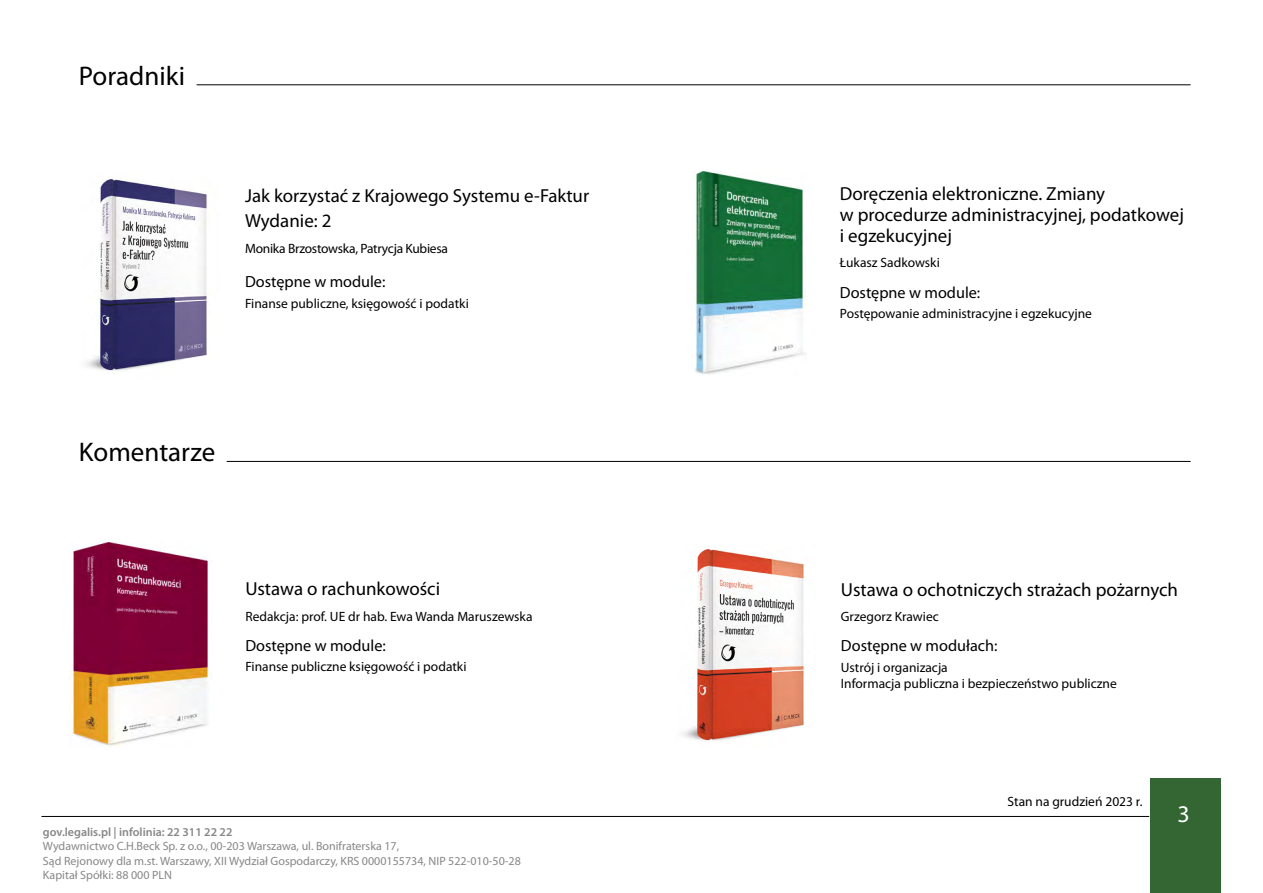
<style>
.page{position:relative;width:1263px;height:893px;background:#fff}
.page>*{position:absolute;margin:0;border:0;box-sizing:border-box;transform-origin:0 0}
.t1{font:27px "Myriad Pro";color:#000}
.t2{font:24px "Myriad Pro";color:#fff}
.t3{font:18.9px/21px "Myriad Pro";color:#000}
.t4{font:16.2px "Myriad Pro";color:#000}
.t5{font:13.5px/16.2px "Myriad Pro";color:#000}
.t6{font:13.5px "Myriad Pro";letter-spacing:-.02em;color:#000}
.t7{font:12px/14.4px "Myriad Pro";color:#878787}
.t8{font:600 12px "Myriad Pro";color:#878787}
</style>
<div class="page">
<hr style="left:41px;top:816px;width:1108px;height:1px;background:#000">
<div style="left:1150px;top:779px;width:70px;height:114px;background:#363"></div>
<hr style="left:197px;top:85px;width:993px;height:1px;background:#000">
<hr style="left:227px;top:461px;width:963px;height:1px;background:#000">
<img style="left:86px;top:178px;width:124px;height:193px">
<img style="left:683px;top:549px;width:123px;height:192px">
<img style="left:695px;top:172px;width:112px;height:203px">
<img style="left:69px;top:543px;width:139px;height:204px">
<h1 class="t1" style="left:79px;top:59px;width:108px">Poradniki</h1>
<h3 class="t3" style="left:245px;top:183px;width:346px;line-height:25.2px">Jak korzystać z Krajowego Systemu e-Faktur<br>Wydanie: 2</h3>
<p class="t6" style="left:245px;top:240px;width:204px">Monika Brzostowska, Patrycja Kubiesa</p>
<p class="t4" style="left:245px;top:272px;width:142px">Dostępne w module:</p>
<p class="t5" style="left:245px;top:295px;width:225px">Finanse publiczne, księgowość i podatki</p>
<h1 class="t1" style="left:79px;top:436px;width:138px">Komentarze</h1>
<h3 class="t3" style="left:245px;top:578px;width:196px">Ustawa o rachunkowości</h3>
<p class="t5" style="left:245px;top:608px;width:289px">Redakcja: prof. UE dr hab. Ewa Wanda Maruszewska</p>
<p class="t4" style="left:245px;top:635px;width:142px">Dostępne w module:</p>
<p class="t5" style="left:245px;top:658px;width:223px">Finanse publiczne księgowość i podatki</p>
<p class="t8" style="left:43px;top:824px;width:191px">gov.legalis.pl | infolinia: 22 311 22 22</p>
<p class="t7" style="left:43px;top:839px;width:479px">Wydawnictwo C.H.Beck Sp. z o.o., 00-203 Warszawa, ul. Bonifraterska 17,<br>Sąd Rejonowy dla m.st. Warszawy, XII Wydział Gospodarczy, KRS 0000155734, NIP 522-010-50-28<br>Kapitał Spółki: 88 000 PLN</p>
<h3 class="t3" style="left:840px;top:183px;width:346px">Doręczenia elektroniczne. Zmiany<br>w procedurze administracyjnej, podatkowej i egzekucyjnej</h3>
<p class="t5" style="left:840px;top:255px;width:102px">Łukasz Sadkowski</p>
<p class="t4" style="left:840px;top:282px;width:142px">Dostępne w module:</p>
<p class="t5" style="left:840px;top:305px;width:254px">Postępowanie administracyjne i egzekucyjne</p>
<h3 class="t3" style="left:841px;top:578px;width:339px">Ustawa o ochotniczych strażach pożarnych</h3>
<p class="t5" style="left:841px;top:608px;width:99px">Grzegorz Krawiec</p>
<p class="t4" style="left:841px;top:636px;width:158px">Dostępne w modułach:</p>
<p class="t5" style="left:841px;top:659px;width:277px">Ustrój i organizacja<br>Informacja publiczna i bezpieczeństwo publiczne</p>
<p class="t5" style="left:1007px;top:793px;width:136px">Stan na grudzień 2023 r.</p>
<h2 class="t2" style="left:1177px;top:799px;width:14px">3</h2>
</div>
